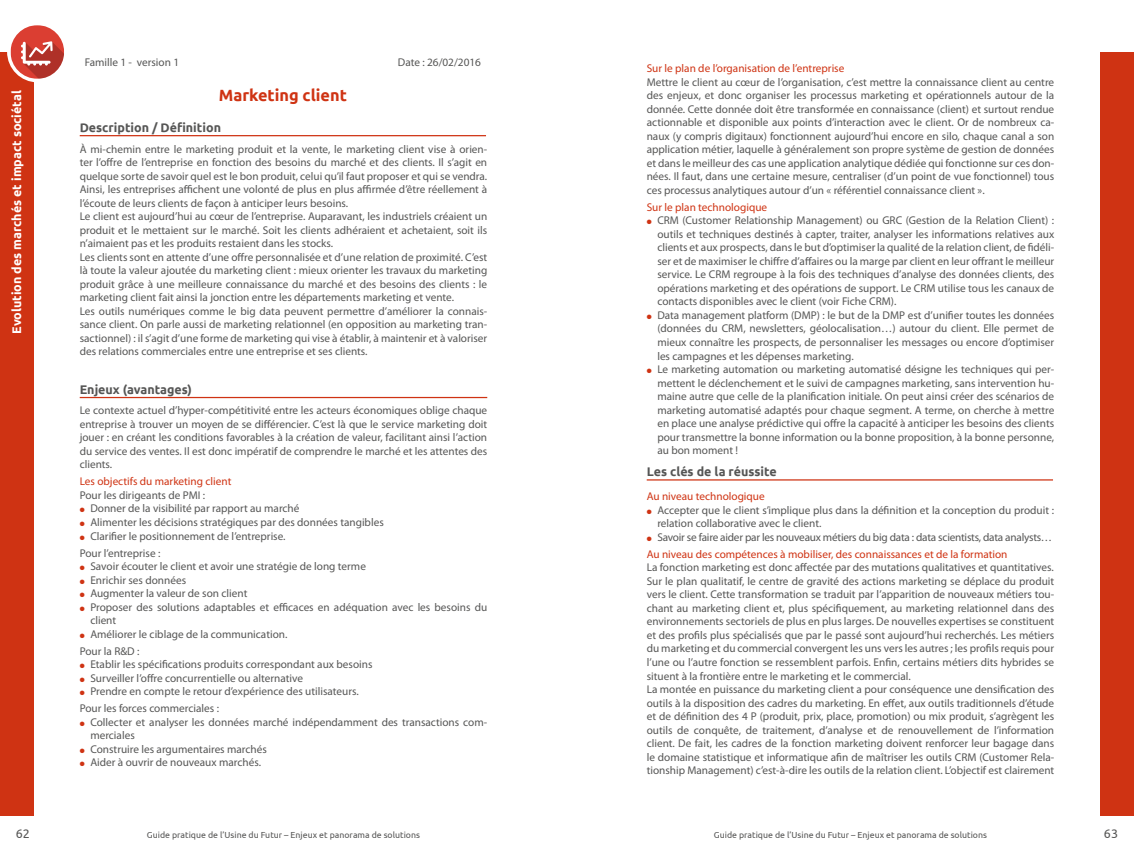
<style>
.page{position:relative;width:1134px;height:851px;background:#fff}
.page>*{position:absolute;margin:0;border:0;box-sizing:border-box;transform-origin:0 0}
.t1{font:700 16.25px "Ubuntu";color:#cf3313}
.t2{font:700 12.5px "Ubuntu";color:#565655}
.t3{font:700 12.5px "Ubuntu";color:#fff}
.t4{font:12.5px "Ubuntu";color:#565655}
.t5{font:11.25px/13.5px "Myriad Pro";color:#565655}
.t6{font:11.25px/17px "Myriad Pro";letter-spacing:-.02em;color:#565655}
.t7{font:11.25px "Myriad Pro";color:#cf3313}
.t8{font:8.75px "Ubuntu";color:#565655}
.s1{color:#cf3313}
</style>
<div class="page">
<div style="left:1100px;top:52px;width:34px;height:763px;background:#cf3313"></div>
<div style="left:0;top:52px;width:34px;height:763px;background:#cf3313"></div>
<div style="left:7px;top:21px;width:61px;height:61px;background:#fff;border-radius:50%"></div>
<svg style="left:11px;top:25px;width:53px;height:54px"></svg>
<hr style="left:80px;top:135px;width:406px;height:1px;background:#cf3313">
<hr style="left:80px;top:397px;width:407px;height:1px;background:#cf3313">
<hr style="left:647px;top:479px;width:406px;height:1px;background:#cf3313">
<p class="t3" style="left:9px;top:334px;width:245px;rotate:-90deg">Evolution des marchés et impact sociétal</p>
<p class="t5" style="left:85px;top:55px;width:96px">Famille 1 - version 1</p>
<p class="t5" style="left:398px;top:55px;width:85px">Date : 26/02/2016</p>
<h1 class="t1" style="left:219px;top:85px;width:130px">Marketing client</h1>
<p class="t2" style="left:80px;top:120px;width:143px">Description / Définition</p>
<p class="t5" style="left:80px;top:142px;width:409px">À mi-chemin entre le marketing produit et la vente, le marketing client vise à orien&shy;ter l’offre de l’entreprise en fonction des besoins du marché et des clients. Il s’agit en quelque sorte de savoir quel est le bon produit, celui qu’il faut proposer et qui se vendra.<br>Ainsi, les entreprises affichent une volonté de plus en plus affirmée d’être réellement à l’écoute de leurs clients de façon à anticiper leurs besoins.<br>Le client est aujourd’hui au cœur de l’entreprise. Auparavant, les industriels créaient un produit et le mettaient sur le marché. Soit les clients adhéraient et achetaient, soit ils n’aimaient pas et les produits restaient dans les stocks.<br>Les clients sont en attente d’une offre personnalisée et d’une relation de proximité. C’est là toute la valeur ajoutée du marketing client : mieux orienter les travaux du marketing produit grâce à une meilleure connaissance du marché et des besoins des clients : le marketing client fait ainsi la jonction entre les départements marketing et vente.<br>Les outils numériques comme le big data peuvent permettre d’améliorer la connais&shy;sance client. On parle aussi de marketing relationnel (en opposition au marketing tran&shy;sactionnel) : il s’agit d’une forme de marketing qui vise à établir, à maintenir et à valoriser des relations commerciales entre une entreprise et ses clients.</p>
<p class="t2" style="left:80px;top:381px;width:114px">Enjeux (avantages)</p>
<p class="t5" style="left:80px;top:403px;width:409px;text-align:justify">Le contexte actuel d’hyper-compétitivité entre les acteurs économiques oblige chaque entreprise à trouver un moyen de se différencier. C’est là que le service marketing doit jouer : en créant les conditions favorables à la création de valeur, facilitant ainsi l’action du service des ventes. Il est donc impératif de comprendre le marché et les attentes des clients.</p>
<p class="t7" style="left:80px;top:474px;width:153px">Les objectifs du marketing client</p>
<p class="t5" style="left:80px;top:488px;width:127px">Pour les dirigeants de PMI :</p>
<p class="t5" style="left:80px;top:501px;width:221px"><span class="s1">●</span> Donner de la visibilité par rapport au marché</p>
<p class="t5" style="left:80px;top:515px;width:306px"><span class="s1">●</span> Alimenter les décisions stratégiques par des données tangibles</p>
<p class="t5" style="left:80px;top:527px;width:207px;line-height:17px"><span class="s1">●</span> Clarifier le positionnement de l’entreprise.<br>Pour l’entreprise :</p>
<p class="t5" style="left:80px;top:559px;width:288px"><span class="s1">●</span> Savoir écouter le client et avoir une stratégie de long terme</p>
<p class="t5" style="left:80px;top:572px;width:108px"><span class="s1">●</span> Enrichir ses données</p>
<p class="t5" style="left:80px;top:586px;width:169px"><span class="s1">●</span> Augmenter la valeur de son client</p>
<p class="t5" style="left:90px;top:599px;width:398px;text-indent:-11px"><span class="s1">●</span> Proposer des solutions adaptables et efficaces en adéquation avec les besoins du client</p>
<p class="t5" style="left:80px;top:625px;width:209px;line-height:17px"><span class="s1">●</span> Améliorer le ciblage de la communication.<br>Pour la R&amp;D :</p>
<p class="t5" style="left:80px;top:657px;width:294px"><span class="s1">●</span> Etablir les spécifications produits correspondant aux besoins</p>
<p class="t5" style="left:80px;top:671px;width:225px"><span class="s1">●</span> Surveiller l’offre concurrentielle ou alternative</p>
<p class="t5" style="left:80px;top:682px;width:280px;line-height:17px"><span class="s1">●</span> Prendre en compte le retour d’expérience des utilisateurs.<br>Pour les forces commerciales :</p>
<p class="t5" style="left:90px;top:715px;width:398px;text-indent:-11px"><span class="s1">●</span> Collecter et analyser les données marché indépendamment des transactions com&shy;merciales</p>
<p class="t5" style="left:80px;top:742px;width:189px"><span class="s1">●</span> Construire les argumentaires marchés</p>
<p class="t5" style="left:80px;top:755px;width:183px"><span class="s1">●</span> Aider à ouvrir de nouveaux marchés.</p>
<p class="t7" style="left:647px;top:62px;width:199px">Sur le plan de l’organisation de l’entreprise</p>
<p class="t5" style="left:647px;top:75px;width:409px;text-align:justify">Mettre le client au cœur de l’organisation, c’est mettre la connaissance client au centre des enjeux, et donc organiser les processus marketing et opérationnels autour de la donnée. Cette donnée doit être transformée en connaissance (client) et surtout rendue actionnable et disponible aux points d’interaction avec le client. Or de nombreux ca&shy;naux (y compris digitaux) fonctionnent aujourd’hui encore en silo, chaque canal a son application métier, laquelle à généralement son propre système de gestion de données et dans le meilleur des cas une application analytique dédiée qui fonctionne sur ces don&shy;nées. Il faut, dans une certaine mesure, centraliser (d’un point de vue fonctionnel) tous ces processus analytiques autour d’un « référentiel connaissance client ».</p>
<p class="t7" style="left:647px;top:200px;width:122px">Sur le plan technologique</p>
<p class="t5" style="left:657px;top:214px;width:398px;text-align:justify;text-indent:-11px"><span class="s1">●</span> CRM (Customer Relationship Management) ou GRC (Gestion de la Relation Client) : outils et techniques destinés à capter, traiter, analyser les informations relatives aux clients et aux prospects, dans le but d’optimiser la qualité de la relation client, de fidéli&shy;ser et de maximiser le chiffre d’affaires ou la marge par client en leur offrant le meilleur service. Le CRM regroupe à la fois des techniques d’analyse des données clients, des opérations marketing et des opérations de support. Le CRM utilise tous les canaux de contacts disponibles avec le client (voir Fiche CRM).</p>
<p class="t5" style="left:657px;top:308px;width:398px;text-align:justify;text-indent:-11px"><span class="s1">●</span> Data management platform (DMP) : le but de la DMP est d’unifier toutes les données (données du CRM, newsletters, géolocalisation…) autour du client. Elle permet de mieux connaître les prospects, de personnaliser les messages ou encore d’optimiser les campagnes et les dépenses marketing.</p>
<p class="t5" style="left:657px;top:362px;width:398px;text-align:justify;text-indent:-11px"><span class="s1">●</span> Le marketing automation ou marketing automatisé désigne les techniques qui per&shy;mettent le déclenchement et le suivi de campagnes marketing, sans intervention hu&shy;maine autre que celle de la planification initiale. On peut ainsi créer des scénarios de marketing automatisé adaptés pour chaque segment. A terme, on cherche à mettre en place une analyse prédictive qui offre la capacité à anticiper les besoins des clients pour transmettre la bonne information ou la bonne proposition, à la bonne personne, au bon moment !</p>
<p class="t2" style="left:647px;top:464px;width:132px">Les clés de la réussite</p>
<p class="t7" style="left:647px;top:489px;width:120px">Au niveau technologique</p>
<p class="t5" style="left:657px;top:503px;width:398px;text-indent:-11px"><span class="s1">●</span> Accepter que le client s’implique plus dans la définition et la conception du produit : relation collaborative avec le client.</p>
<p class="t6" style="left:647px;top:528px;width:407px"><span class="s1">●</span> Savoir se faire aider par les nouveaux métiers du big data : data scientists, data analysts…<br><span class="s1">Au niveau des compétences à mobiliser, des connaissances et de la formation</span></p>
<p class="t5" style="left:647px;top:560px;width:409px">La fonction marketing est donc affectée par des mutations qualitatives et quantitatives.<br>Sur le plan qualitatif, le centre de gravité des actions marketing se déplace du produit vers le client. Cette transformation se traduit par l’apparition de nouveaux métiers tou&shy;chant au marketing client et, plus spécifiquement, au marketing relationnel dans des environnements sectoriels de plus en plus larges. De nouvelles expertises se constituent et des profils plus spécialisés que par le passé sont aujourd’hui recherchés. Les métiers du marketing et du commercial convergent les uns vers les autres ; les profils requis pour l’une ou l’autre fonction se ressemblent parfois. Enfin, certains métiers dits hybrides se situent à la frontière entre le marketing et le commercial.<br>La montée en puissance du marketing client a pour conséquence une densification des outils à la disposition des cadres du marketing. En effet, aux outils traditionnels d’étude et de définition des 4 P (produit, prix, place, promotion) ou mix produit, s’agrègent les outils de conquête, de traitement, d’analyse et de renouvellement de l’information client. De fait, les cadres de la fonction marketing doivent renforcer leur bagage dans le domaine statistique et informatique afin de maîtriser les outils CRM (Customer Rela&shy;tionship Management) c’est-à-dire les outils de la relation client. L’objectif est clairement</p>
<p class="t4" style="left:16px;top:825px;width:16px">62</p>
<p class="t8" style="left:147px;top:829px;width:275px">Guide pratique de l’Usine du Futur – Enjeux et panorama de solutions</p>
<p class="t8" style="left:714px;top:829px;width:275px">Guide pratique de l’Usine du Futur – Enjeux et panorama de solutions</p>
<p class="t4" style="left:1104px;top:825px;width:16px">63</p>
</div>
